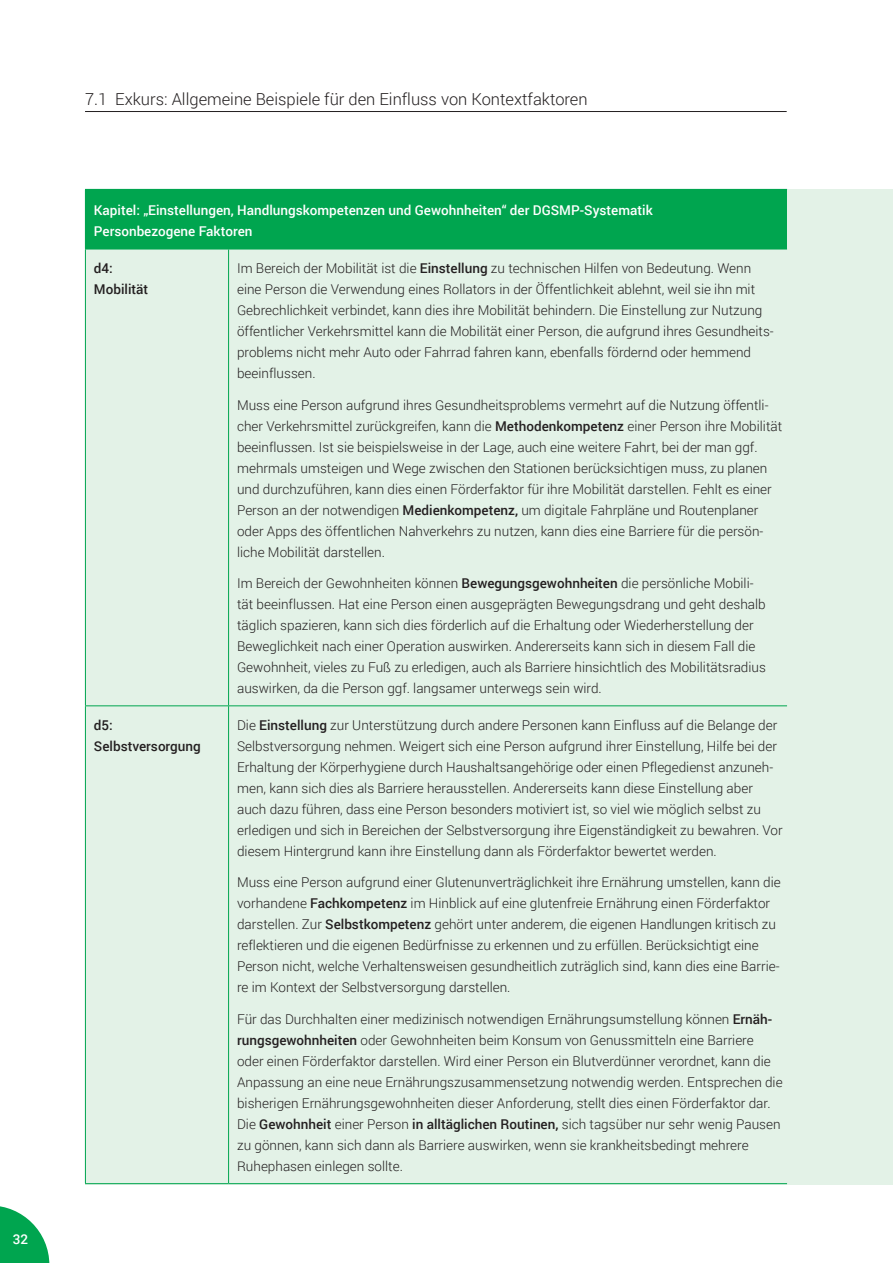
<style>
.page{position:relative;width:893px;height:1263px;background:#fff}
.page>*{position:absolute;margin:0;border:0;box-sizing:border-box;transform-origin:0 0}
.Kopfzeile_11pt{font:300 16.5px "Roboto";color:#231f20}
.Fließtext_9pt{font:300 13.5px/21px "Roboto";color:#231f20}
.Fließtext_9pt-2{font:500 13.5px/21px "Roboto";color:#fff}
.Fließtext_9pt-3{font:500 13.5px "Roboto";color:#231f20}
.Seitenzahl_links_9pt{font:500 13.5px "Roboto";color:#fff}
.s1{font-weight:500}
</style>
<div class="page">
<hr style="left:85px;top:111px;width:702px;height:1px;background:#231f20">
<div style="left:85px;top:189px;width:808px;height:995px;background:#e3f2e7"></div>
<div style="left:85px;top:189px;width:702px;height:60px;background:#00a54f"></div>
<hr style="left:228px;top:249px;width:1px;height:456px;background:#00a54f">
<hr style="left:85px;top:705px;width:144px;height:1px;background:#00a54f">
<hr style="left:229px;top:705px;width:558px;height:1px;background:#00a54f">
<hr style="left:228px;top:706px;width:1px;height:477px;background:#00a54f">
<hr style="left:85px;top:1183px;width:144px;height:1px;background:#00a54f">
<hr style="left:229px;top:1183px;width:558px;height:1px;background:#00a54f">
<hr style="left:85px;top:249px;width:144px;height:1px;background:#00a54f">
<hr style="left:229px;top:249px;width:558px;height:1px;background:#00a54f">
<hr style="left:85px;top:249px;width:1px;height:456px;background:#00a54f">
<hr style="left:85px;top:706px;width:1px;height:477px;background:#00a54f">
<svg style="left:0;top:1206px;width:49px;height:57px"></svg>
<p class="Seitenzahl_links_9pt" style="left:13px;top:1230px;width:17px">32</p>
<p class="Kopfzeile_11pt" style="left:85px;top:88px;width:504px">7.1 Exkurs: Allgemeine Beispiele für den Einfluss von Kontextfaktoren</p>
<p class="Fließtext_9pt-2" style="left:94px;top:199px;width:560px">Kapitel: „Einstellungen, Handlungskompetenzen und Gewohnheiten“ der DGSMP-Systematik<br>Personbezogene Faktoren</p>
<p class="Fließtext_9pt-3" style="left:94px;top:259px;width:20px">d4:</p>
<p class="Fließtext_9pt-3" style="left:94px;top:280px;width:56px">Mobilität</p>
<p class="Fließtext_9pt" style="left:237px;top:257px;width:538px">Im Bereich der Mobilität ist die <span class="s1">Einstellung</span> zu technischen Hilfen von Bedeutung. Wenn eine Person die Verwendung eines Rollators in der Öffentlichkeit ablehnt, weil sie ihn mit Gebrechlichkeit verbindet, kann dies ihre Mobilität behindern. Die Einstellung zur Nutzung öffentlicher Verkehrsmittel kann die Mobilität einer Person, die aufgrund ihres Gesundheits&shy;problems nicht mehr Auto oder Fahrrad fahren kann, ebenfalls fördernd oder hemmend beeinflussen.</p>
<p class="Fließtext_9pt" style="left:237px;top:394px;width:547px">Muss eine Person aufgrund ihres Gesundheitsproblems vermehrt auf die Nutzung öffentli&shy;cher Verkehrsmittel zurückgreifen, kann die <span class="s1">Methodenkompetenz</span> einer Person ihre Mobilität beeinflussen. Ist sie beispielsweise in der Lage, auch eine weitere Fahrt, bei der man ggf. mehrmals umsteigen und Wege zwischen den Stationen berücksichtigen muss, zu planen und durchzuführen, kann dies einen Förderfaktor für ihre Mobilität darstellen. Fehlt es einer Person an der notwendigen <span class="s1">Medienkompetenz,</span> um digitale Fahrpläne und Routenplaner oder Apps des öffentlichen Nahverkehrs zu nutzen, kann dies eine Barriere für die persön&shy;liche Mobilität darstellen.</p>
<p class="Fließtext_9pt" style="left:237px;top:572px;width:530px">Im Bereich der Gewohnheiten können <span class="s1">Bewegungsgewohnheiten</span> die persönliche Mobili&shy;tät beeinflussen. Hat eine Person einen ausgeprägten Bewegungsdrang und geht deshalb täglich spazieren, kann sich dies förderlich auf die Erhaltung oder Wiederherstellung der Beweglichkeit nach einer Operation auswirken. Andererseits kann sich in diesem Fall die Gewohnheit, vieles zu Fuß zu erledigen, auch als Barriere hinsichtlich des Mobilitätsradius auswirken, da die Person ggf. langsamer unterwegs sein wird.</p>
<p class="Fließtext_9pt-3" style="left:94px;top:715px;width:20px">d5:</p>
<p class="Fließtext_9pt-3" style="left:94px;top:736px;width:108px">Selbstversorgung</p>
<p class="Fließtext_9pt" style="left:237px;top:714px;width:547px">Die <span class="s1">Einstellung</span> zur Unterstützung durch andere Personen kann Einfluss auf die Belange der Selbstversorgung nehmen. Weigert sich eine Person aufgrund ihrer Einstellung, Hilfe bei der Erhaltung der Körperhygiene durch Haushaltsangehörige oder einen Pflegedienst anzuneh&shy;men, kann sich dies als Barriere herausstellen. Andererseits kann diese Einstellung aber auch dazu führen, dass eine Person besonders motiviert ist, so viel wie möglich selbst zu erledigen und sich in Bereichen der Selbstversorgung ihre Eigenständigkeit zu bewahren. Vor diesem Hintergrund kann ihre Einstellung dann als Förderfaktor bewertet werden.</p>
<p class="Fließtext_9pt" style="left:237px;top:872px;width:545px">Muss eine Person aufgrund einer Glutenunverträglichkeit ihre Ernährung umstellen, kann die vorhandene <span class="s1">Fachkompetenz</span> im Hinblick auf eine glutenfreie Ernährung einen Förderfaktor darstellen. Zur <span class="s1">Selbstkompetenz</span> gehört unter anderem, die eigenen Handlungen kritisch zu reflektieren und die eigenen Bedürfnisse zu erkennen und zu erfüllen. Berücksichtigt eine Person nicht, welche Verhaltensweisen gesundheitlich zuträglich sind, kann dies eine Barrie&shy;re im Kontext der Selbstversorgung darstellen.</p>
<p class="Fließtext_9pt" style="left:237px;top:1008px;width:547px">Für das Durchhalten einer medizinisch notwendigen Ernährungsumstellung können <span class="s1">Ernäh&shy;rungsgewohnheiten</span> oder Gewohnheiten beim Konsum von Genussmitteln eine Barriere oder einen Förderfaktor darstellen. Wird einer Person ein Blutverdünner verordnet, kann die Anpassung an eine neue Ernährungszusammensetzung notwendig werden. Entsprechen die bisherigen Ernährungsgewohnheiten dieser Anforderung, stellt dies einen Förderfaktor dar.<br>Die <span class="s1">Gewohnheit</span> einer Person <span class="s1">in alltäglichen Routinen,</span> sich tagsüber nur sehr wenig Pausen zu gönnen, kann sich dann als Barriere auswirken, wenn sie krankheitsbedingt mehrere Ruhephasen einlegen sollte.</p>
</div>
